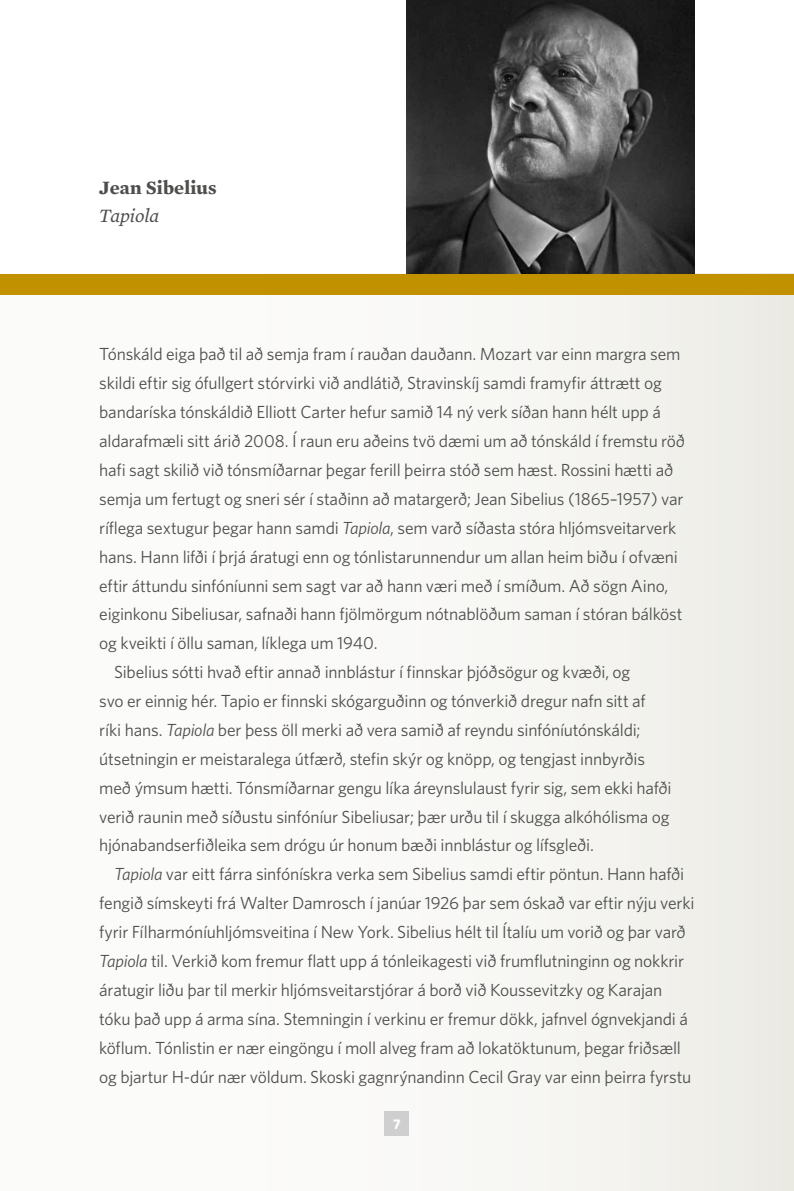
<style>
.page{position:relative;width:794px;height:1191px;background:#fff}
.page>*{position:absolute;margin:0;border:0;box-sizing:border-box;transform-origin:0 0}
.t1{font:700 19.25px "Mercury Text G2";letter-spacing:.005em;color:#4e4e4d}
.t2{font:italic 19.25px "Mercury Text G2";letter-spacing:-.01em;color:#4e4e4d}
.t3{font:17.5px "Whitney";letter-spacing:-.01em;color:#4e4e4d}
.t4{font:700 14px "Whitney";color:#fff}
.s1{font-style:italic}
</style>
<div class="page">
<div style="left:0;top:274px;width:794px;height:917px;background:linear-gradient(to right,#fff,#f0efea)"></div>
<div style="left:384px;top:1111px;width:25px;height:25px;background:#cfcfcf"></div>
<div style="left:0;top:274px;width:794px;height:21px;background:#c19100"></div>
<img style="left:407px;top:0;width:287px;height:274px">
<p class="t1" style="left:99px;top:176px;width:119px">Jean Sibelius</p>
<p class="t2" style="left:99px;top:205px;width:62px">Tapiola</p>
<p class="t3" style="left:99px;top:344px;width:583px">Tónskáld eiga það til að semja fram í rauðan dauðann. Mozart var einn margra sem</p>
<p class="t3" style="left:99px;top:373px;width:564px">skildi eftir sig ófullgert stórvirki við andlátið, Stravinskíj samdi framyfir áttrætt og</p>
<p class="t3" style="left:99px;top:402px;width:563px">bandaríska tónskáldið Elliott Carter hefur samið 14 ný verk síðan hann hélt upp á</p>
<p class="t3" style="left:99px;top:430px;width:587px">aldarafmæli sitt árið 2008. Í raun eru aðeins tvö dæmi um að tónskáld í fremstu röð</p>
<p class="t3" style="left:99px;top:459px;width:575px">hafi sagt skilið við tónsmíðarnar þegar ferill þeirra stóð sem hæst. Rossini hætti að</p>
<p class="t3" style="left:99px;top:488px;width:586px">semja um fertugt og sneri sér í staðinn að matargerð; Jean Sibelius (1865–1957) var</p>
<p class="t3" style="left:99px;top:517px;width:579px">ríflega sextugur þegar hann samdi <span class="s1">Tapiola</span>, sem varð síðasta stóra hljómsveitarverk</p>
<p class="t3" style="left:99px;top:546px;width:580px">hans. Hann lifði í þrjá áratugi enn og tónlistarunnendur um allan heim biðu í ofvæni</p>
<p class="t3" style="left:99px;top:575px;width:570px">eftir áttundu sinfóníunni sem sagt var að hann væri með í smíðum. Að sögn Aino,</p>
<p class="t3" style="left:99px;top:604px;width:585px">eiginkonu Sibeliusar, safnaði hann fjölmörgum nótnablöðum saman í stóran bálköst</p>
<p class="t3" style="left:99px;top:633px;width:280px">og kveikti í öllu saman, líklega um 1940.</p>
<p class="t3" style="left:114px;top:661px;width:518px">Sibelius sótti hvað eftir annað innblástur í finnskar þjóðsögur og kvæði, og</p>
<p class="t3" style="left:99px;top:690px;width:548px">svo er einnig hér. Tapio er finnski skógarguðinn og tónverkið dregur nafn sitt af</p>
<p class="t3" style="left:99px;top:719px;width:543px">ríki hans. <span class="s1">Tapiola</span> ber þess öll merki að vera samið af reyndu sinfóníutónskáldi;</p>
<p class="t3" style="left:99px;top:748px;width:547px">útsetningin er meistaralega útfærð, stefin skýr og knöpp, og tengjast innbyrðis</p>
<p class="t3" style="left:99px;top:777px;width:574px">með ýmsum hætti. Tónsmíðarnar gengu líka áreynslulaust fyrir sig, sem ekki hafði</p>
<p class="t3" style="left:99px;top:806px;width:572px">verið raunin með síðustu sinfóníur Sibeliusar; þær urðu til í skugga alkóhólisma og</p>
<p class="t3" style="left:99px;top:835px;width:496px">hjónabandserfiðleika sem drógu úr honum bæði innblástur og lífsgleði.</p>
<p class="t3" style="left:114px;top:864px;width:571px"><span class="s1">Tapiola</span> var eitt fárra sinfónískra verka sem Sibelius samdi eftir pöntun. Hann hafði</p>
<p class="t3" style="left:99px;top:892px;width:597px">fengið símskeyti frá Walter Damrosch í janúar 1926 þar sem óskað var eftir nýju verki</p>
<p class="t3" style="left:99px;top:921px;width:588px">fyrir Fílharmóníuhljómsveitina í New York. Sibelius hélt til Ítalíu um vorið og þar varð</p>
<p class="t3" style="left:99px;top:950px;width:586px"><span class="s1">Tapiola</span> til. Verkið kom fremur flatt upp á tónleikagesti við frumflutninginn og nokkrir</p>
<p class="t3" style="left:99px;top:979px;width:564px">áratugir liðu þar til merkir hljómsveitarstjórar á borð við Koussevitzky og Karajan</p>
<p class="t3" style="left:99px;top:1008px;width:590px">tóku það upp á arma sína. Stemningin í verkinu er fremur dökk, jafnvel ógnvekjandi á</p>
<p class="t3" style="left:99px;top:1037px;width:583px">köflum. Tónlistin er nær eingöngu í moll alveg fram að lokatöktunum, þegar friðsæll</p>
<p class="t3" style="left:99px;top:1066px;width:593px">og bjartur H-dúr nær völdum. Skoski gagnrýnandinn Cecil Gray var einn þeirra fyrstu</p>
<p class="t4" style="left:393px;top:1115px;width:9px">7</p>
</div>
